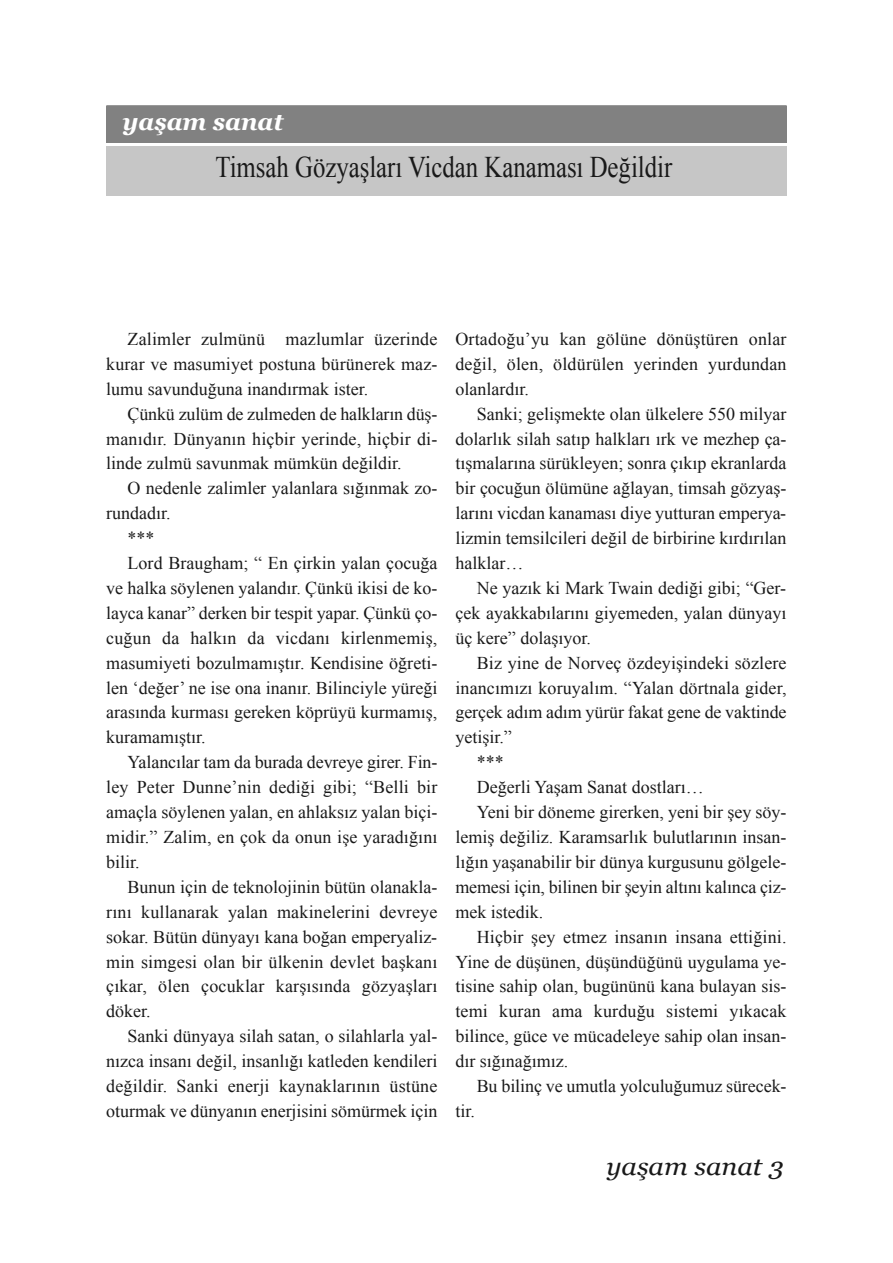
<style>
.page{position:relative;width:893px;height:1263px;background:#fff}
.page>*{position:absolute;margin:0;border:0;box-sizing:border-box;transform-origin:0 0}
.t1{font:30px "Times New Roman";color:#191919;scale:.83 1}
.t2{font:italic 24.6px "Georgia";color:#191919;scale:1.09 1}
.t3{font:italic 700 24px "Georgia";color:#fff}
.t4{font:18px/24.9px "Times New Roman";color:#191919;text-align:justify}
</style>
<div class="page">
<div style="left:106px;top:106px;width:681px;height:37px;background:#818181"></div>
<div style="left:106px;top:146px;width:681px;height:50px;background:#c6c6c6"></div>
<h3 class="t3" style="left:122px;top:108px;width:162px">yaşam sanat</h3>
<h1 class="t1" style="left:215px;top:150px;width:552px">Timsah Gözyaşları Vicdan Kanaması Değildir</h1>
<p class="t4" style="left:106px;top:326px;width:333px;text-indent:21px">Zalimler zulmünü mazlumlar üzerinde kurar ve masumiyet postuna bürünerek maz&shy;lumu savunduğuna inandırmak ister.</p>
<p class="t4" style="left:106px;top:401px;width:333px;text-indent:21px">Çünkü zulüm de zulmeden de halkların düş&shy;manıdır. Dünyanın hiçbir yerinde, hiçbir di&shy;linde zulmü savunmak mümkün değildir.</p>
<p class="t4" style="left:128px;top:476px;width:311px">O nedenle zalimler yalanlara sığınmak zo-</p>
<p class="t4" style="left:106px;top:501px;width:66px">rundadır.</p>
<p class="t4" style="left:128px;top:526px;width:28px">***</p>
<p class="t4" style="left:128px;top:550px;width:311px">Lord Braugham; “ En çirkin yalan çocuğa</p>
<p class="t4" style="left:106px;top:575px;width:333px">ve halka söylenen yalandır. Çünkü ikisi de ko-</p>
<p class="t4" style="left:106px;top:600px;width:333px">layca kanar” derken bir tespit yapar. Çünkü ço-</p>
<p class="t4" style="left:106px;top:625px;width:333px">cuğun da halkın da vicdanı kirlenmemiş,</p>
<p class="t4" style="left:106px;top:650px;width:333px">masumiyeti bozulmamıştır. Kendisine öğreti-</p>
<p class="t4" style="left:106px;top:675px;width:333px">len ‘değer’ ne ise ona inanır. Bilinciyle yüreği</p>
<p class="t4" style="left:106px;top:700px;width:333px">arasında kurması gereken köprüyü kurmamış,</p>
<p class="t4" style="left:106px;top:725px;width:101px">kuramamıştır.</p>
<p class="t4" style="left:128px;top:750px;width:311px">Yalancılar tam da burada devreye girer. Fin-</p>
<p class="t4" style="left:106px;top:775px;width:333px">ley Peter Dunne’nin dediği gibi; “Belli bir</p>
<p class="t4" style="left:106px;top:799px;width:333px">amaçla söylenen yalan, en ahlaksız yalan biçi-</p>
<p class="t4" style="left:106px;top:824px;width:333px">midir.” Zalim, en çok da onun işe yaradığını</p>
<p class="t4" style="left:106px;top:849px;width:35px">bilir.</p>
<p class="t4" style="left:128px;top:874px;width:311px">Bunun için de teknolojinin bütün olanakla-</p>
<p class="t4" style="left:106px;top:899px;width:333px">rını kullanarak yalan makinelerini devreye</p>
<p class="t4" style="left:106px;top:924px;width:332px">sokar. Bütün dünyayı kana boğan emperyaliz-</p>
<p class="t4" style="left:106px;top:949px;width:333px">min simgesi olan bir ülkenin devlet başkanı</p>
<p class="t4" style="left:106px;top:974px;width:333px">çıkar, ölen çocuklar karşısında gözyaşları</p>
<p class="t4" style="left:106px;top:999px;width:46px">döker.</p>
<p class="t4" style="left:128px;top:1024px;width:311px">Sanki dünyaya silah satan, o silahlarla yal-</p>
<p class="t4" style="left:106px;top:1048px;width:333px">nızca insanı değil, insanlığı katleden kendileri</p>
<p class="t4" style="left:106px;top:1073px;width:333px">değildir. Sanki enerji kaynaklarının üstüne</p>
<p class="t4" style="left:106px;top:1098px;width:333px">oturmak ve dünyanın enerjisini sömürmek için</p>
<p class="t4" style="left:455px;top:326px;width:333px">Ortadoğu’yu kan gölüne dönüştüren onlar değil, ölen, öldürülen yerinden yurdundan olanlardır.</p>
<p class="t4" style="left:455px;top:401px;width:333px;text-indent:21px">Sanki; gelişmekte olan ülkelere 550 milyar dolarlık silah satıp halkları ırk ve mezhep ça&shy;tışmalarına sürükleyen; sonra çıkıp ekranlarda bir çocuğun ölümüne ağlayan, timsah gözyaş&shy;larını vicdan kanaması diye yutturan emperya&shy;lizmin temsilcileri değil de birbirine kırdırılan halklar…</p>
<p class="t4" style="left:455px;top:575px;width:333px;text-indent:21px">Ne yazık ki Mark Twain dediği gibi; “Ger&shy;çek ayakkabılarını giyemeden, yalan dünyayı üç kere” dolaşıyor.</p>
<p class="t4" style="left:477px;top:650px;width:311px">Biz yine de Norveç özdeyişindeki sözlere</p>
<p class="t4" style="left:455px;top:675px;width:333px">inancımızı koruyalım. “Yalan dörtnala gider,</p>
<p class="t4" style="left:455px;top:700px;width:333px">gerçek adım adım yürür fakat gene de vaktinde</p>
<p class="t4" style="left:455px;top:725px;width:58px">yetişir.”</p>
<p class="t4" style="left:477px;top:750px;width:28px">***</p>
<p class="t4" style="left:477px;top:775px;width:228px">Değerli Yaşam Sanat dostları…</p>
<p class="t4" style="left:477px;top:799px;width:311px">Yeni bir döneme girerken, yeni bir şey söy-</p>
<p class="t4" style="left:455px;top:824px;width:333px">lemiş değiliz. Karamsarlık bulutlarının insan-</p>
<p class="t4" style="left:455px;top:849px;width:333px">lığın yaşanabilir bir dünya kurgusunu gölgele-</p>
<p class="t4" style="left:455px;top:874px;width:333px">memesi için, bilinen bir şeyin altını kalınca çiz-</p>
<p class="t4" style="left:455px;top:899px;width:89px">mek istedik.</p>
<p class="t4" style="left:477px;top:924px;width:311px">Hiçbir şey etmez insanın insana ettiğini.</p>
<p class="t4" style="left:455px;top:949px;width:333px">Yine de düşünen, düşündüğünü uygulama ye-</p>
<p class="t4" style="left:455px;top:974px;width:333px">tisine sahip olan, bugününü kana bulayan sis-</p>
<p class="t4" style="left:455px;top:999px;width:333px">temi kuran ama kurduğu sistemi yıkacak</p>
<p class="t4" style="left:455px;top:1024px;width:333px">bilince, güce ve mücadeleye sahip olan insan-</p>
<p class="t4" style="left:455px;top:1048px;width:114px">dır sığınağımız.</p>
<p class="t4" style="left:477px;top:1073px;width:311px">Bu bilinç ve umutla yolculuğumuz sürecek-</p>
<p class="t4" style="left:455px;top:1098px;width:21px">tir.</p>
<h2 class="t2" style="left:606px;top:1153px;width:164px">yaşam sanat 3</h2>
</div>
